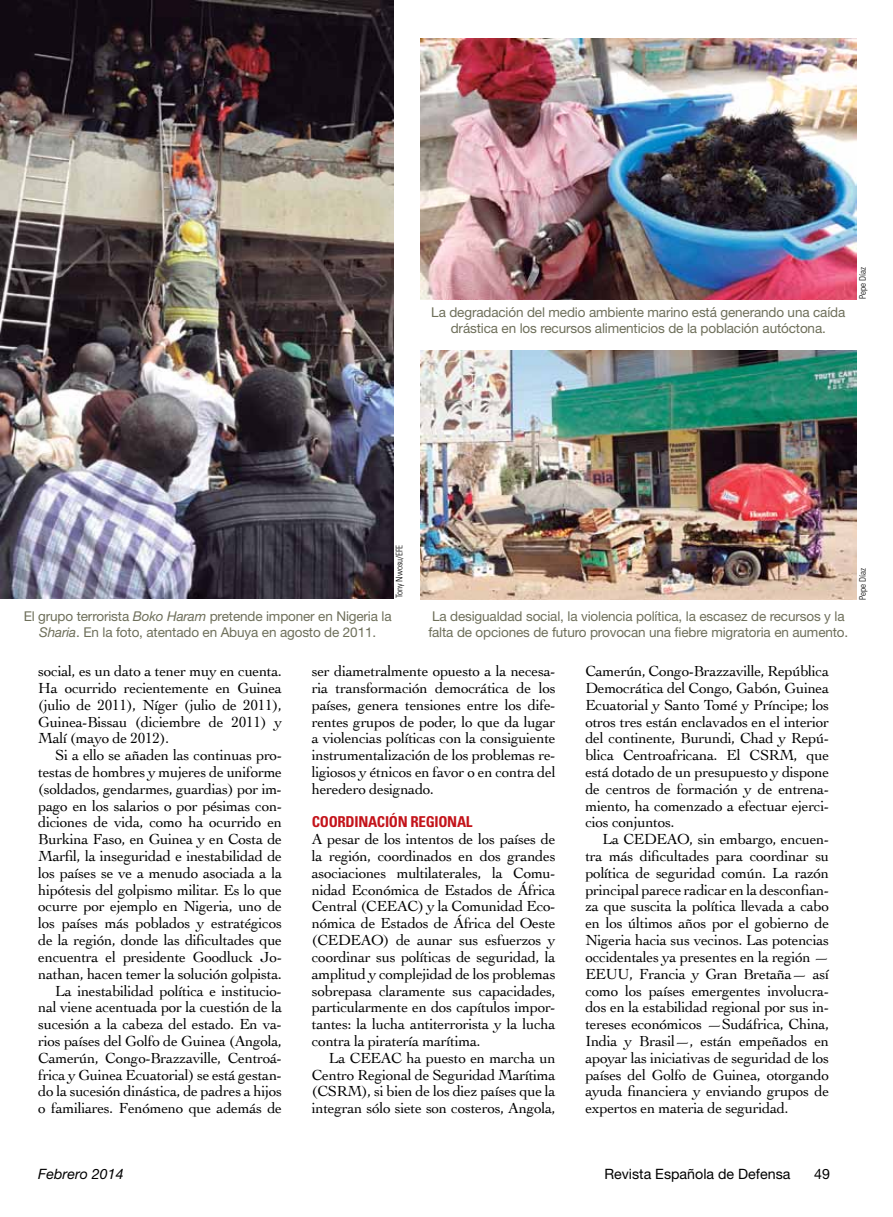
<style>
.page{position:relative;width:893px;height:1217px;background:#fff}
.page>*{position:absolute;margin:0;border:0;box-sizing:border-box;transform-origin:0 0}
.t1{font:15.3px/16.8px "Cochin";letter-spacing:-.02em;color:#000;text-align:justify}
.t2{font:700 condensed 15px "Univers";letter-spacing:-.02em;color:#c4141b}
.t3{font:14.25px "Helvetica Neue";color:#000}
.t4{font:italic 14.25px "Helvetica Neue";color:#000}
.t5{font:13.5px/15.8px "Helvetica Neue";letter-spacing:-.01em;color:#6e6f5a;text-align:center}
.t6{font:300 condensed 9px "Univers";letter-spacing:-.005em;color:#000}
.s1{font-style:italic}
</style>
<div class="page">
<img style="left:0;top:0;width:393px;height:598px">
<img style="left:420px;top:39px;width:436px;height:260px">
<img style="left:420px;top:350px;width:436px;height:249px">
<p class="t5" style="left:431px;top:304px;width:415px">La degradación del medio ambiente marino está generando una caída drástica en los recursos alimenticios de la población autóctona.</p>
<p class="t6" style="left:857px;top:299px;width:33px;rotate:-90deg">Pepe Díaz</p>
<p class="t6" style="left:394px;top:598px;width:55px;rotate:-90deg">Tony Nwosu/EFE</p>
<p class="t5" style="left:24px;top:608px;width:369px">El grupo terrorista <span class="s1">Boko Haram</span> pretende imponer en Nigeria la<br><span class="s1">Sharia</span>. En la foto, atentado en Abuya en agosto de 2011.</p>
<p class="t5" style="left:428px;top:608px;width:421px;text-align:left">La desigualdad social, la violencia política, la escasez de recursos y la falta de opciones de futuro provocan una fiebre migratoria en aumento.</p>
<p class="t1" style="left:38px;top:662px;width:245px">social, es un dato a tener muy en cuenta.<br>Ha ocurrido recientemente en Guinea (julio de 2011), Níger (julio de 2011), Guinea-Bissau (diciembre de 2011) y Malí (mayo de 2012).</p>
<p class="t1" style="left:38px;top:746px;width:245px;text-align:right">Si a ello se añaden las continuas pro&shy;testas de hombres y mujeres de uniforme (soldados, gendarmes, guardias) por im&shy;pago en los salarios o por pésimas con&shy;diciones de vida, como ha ocurrido en Burkina Faso, en Guinea y en Costa de Marfil, la inseguridad e inestabilidad de los países se ve a menudo asociada a la hipótesis del golpismo militar. Es lo que ocurre por ejemplo en Nigeria, uno de los países más poblados y estratégicos de la región, donde las dificultades que encuentra el presidente Goodluck Jo&shy;nathan, hacen temer la solución golpista.<br>La inestabilidad política e institucio&shy;nal viene acentuada por la cuestión de la sucesión a la cabeza del estado. En va&shy;rios países del Golfo de Guinea (Angola, Camerún, Congo-Brazzaville, Centroá&shy;frica y Guinea Ecuatorial) se está gestan&shy;do la sucesión dinástica, de padres a hijos o familiares. Fenómeno que además de</p>
<p class="t1" style="left:312px;top:662px;width:245px">ser diametralmente opuesto a la necesa&shy;ria transformación democrática de los países, genera tensiones entre los dife&shy;rentes grupos de poder, lo que da lugar a violencias políticas con la consiguiente instrumentalización de los problemas re&shy;ligiosos y étnicos en favor o en contra del heredero designado.</p>
<p class="t2" style="left:312px;top:812px;width:162px">COORDINACIÓN REGIONAL</p>
<p class="t1" style="left:312px;top:830px;width:245px">A pesar de los intentos de los países de la región, coordinados en dos grandes asociaciones multilaterales, la Comu&shy;nidad Económica de Estados de África Central (CEEAC) y la Comunidad Eco&shy;nómica de Estados de África del Oeste (CEDEAO) de aunar sus esfuerzos y coordinar sus políticas de seguridad, la amplitud y complejidad de los problemas sobrepasa claramente sus capacidades, particularmente en dos capítulos impor&shy;tantes: la lucha antiterrorista y la lucha contra la piratería marítima.</p>
<p class="t1" style="left:312px;top:1048px;width:245px;text-indent:17px">La CEEAC ha puesto en marcha un Centro Regional de Seguridad Marítima (CSRM), si bien de los diez países que la integran sólo siete son costeros, Angola,</p>
<p class="t1" style="left:585px;top:662px;width:245px">Camerún, Congo-Brazzaville, República Democrática del Congo, Gabón, Guinea Ecuatorial y Santo Tomé y Príncipe; los otros tres están enclavados en el interior del continente, Burundi, Chad y Repú&shy;blica Centroafricana. El CSRM, que está dotado de un presupuesto y dispone de centros de formación y de entrena&shy;miento, ha comenzado a efectuar ejerci&shy;cios conjuntos.</p>
<p class="t1" style="left:585px;top:830px;width:245px;text-indent:17px">La CEDEAO, sin embargo, encuen&shy;tra más dificultades para coordinar su política de seguridad común. La razón principal parece radicar en la desconfian&shy;za que suscita la política llevada a cabo en los últimos años por el gobierno de Nigeria hacia sus vecinos. Las potencias occidentales ya presentes en la región — EEUU, Francia y Gran Bretaña— así como los países emergentes involucra&shy;dos en la estabilidad regional por sus in&shy;tereses económicos —Sudáfrica, China, India y Brasil—, están empeñados en apoyar las iniciativas de seguridad de los países del Golfo de Guinea, otorgando ayuda financiera y enviando grupos de expertos en materia de seguridad.</p>
<p class="t6" style="left:857px;top:599px;width:33px;rotate:-90deg">Pepe Díaz</p>
<p class="t4" style="left:38px;top:1164px;width:87px">Febrero 2014</p>
<p class="t3" style="left:604px;top:1164px;width:188px">Revista Española de Defensa</p>
<p class="t3" style="left:814px;top:1164px;width:17px">49</p>
</div>
